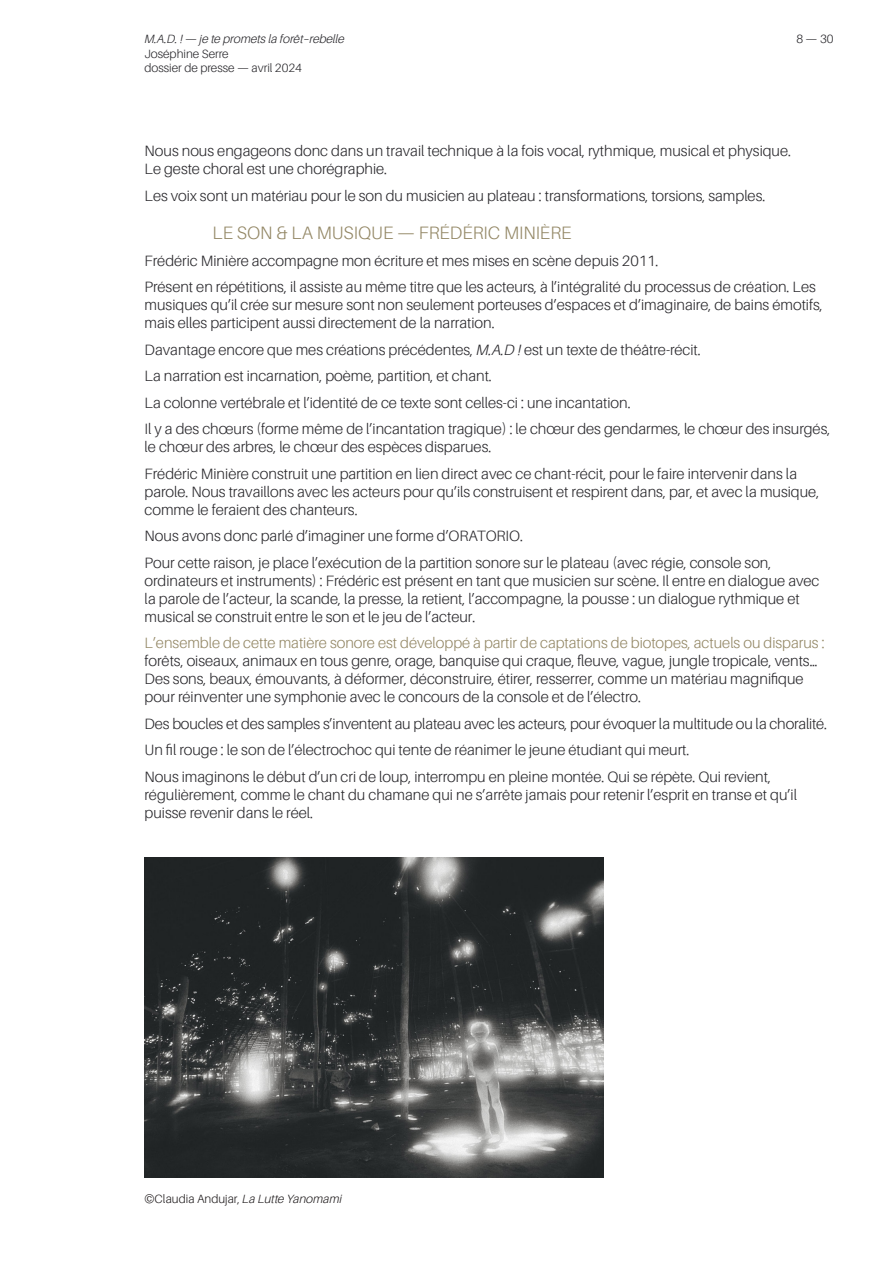
<style>
.page{position:relative;width:893px;height:1263px;background:#fff}
.page>*{position:absolute;margin:0;border:0;box-sizing:border-box;transform-origin:0 0}
.Sous-titres_secondaires{font:300 18px "Amiamie";color:#938765}
.texte_de_labeur{font:300 15px/18px "Amiamie";color:#28272b}
.t1{font:300 12px/14.4px "Amiamie";color:#28272b}
.t2{font:300 12px "Amiamie";color:#231f20}
.s1{font-style:italic}
.s2{color:#938765}
</style>
<div class="page">
<img style="left:145px;top:857px;width:458px;height:321px">
<p class="t1" style="left:145px;top:32px;width:202px"><span class="s1">M.A.D. !</span> — <span class="s1">je te promets la forêt–rebelle<br></span>Joséphine Serre<br>dossier de presse — avril 2024</p>
<p class="t1" style="left:796px;top:32px;width:39px">8 — 30</p>
<p class="texte_de_labeur" style="left:145px;top:142px;width:648px">Nous nous engageons donc dans un travail technique à la fois vocal, rythmique, musical et physique.<br>Le geste choral est une chorégraphie.</p>
<p class="texte_de_labeur" style="left:145px;top:187px;width:622px">Les voix sont un matériau pour le son du musicien au plateau : transformations, torsions, samples.</p>
<p class="Sous-titres_secondaires" style="left:213px;top:221px;width:360px">LE SON &amp; LA MUSIQUE — FRÉDÉRIC MINIÈRE</p>
<p class="texte_de_labeur" style="left:145px;top:252px;width:515px">Frédéric Minière accompagne mon écriture et mes mises en scène depuis 2011.</p>
<p class="texte_de_labeur" style="left:145px;top:278px;width:680px">Présent en répétitions, il assiste au même titre que les acteurs, à l’intégralité du processus de création. Les musiques qu’il crée sur mesure sont non seulement porteuses d’espaces et d’imaginaire, de bains émotifs, mais elles participent aussi directement de la narration.</p>
<p class="texte_de_labeur" style="left:145px;top:341px;width:558px">Davantage encore que mes créations précédentes, <span class="s1">M.A.D !</span> est un texte de théâtre-récit.</p>
<p class="texte_de_labeur" style="left:145px;top:367px;width:349px">La narration est incarnation, poème, partition, et chant.</p>
<p class="texte_de_labeur" style="left:145px;top:394px;width:488px">La colonne vertébrale et l’identité de ce texte sont celles-ci : une incantation.</p>
<p class="texte_de_labeur" style="left:145px;top:420px;width:687px">Il y a des chœurs (forme même de l’incantation tragique) : le chœur des gendarmes, le chœur des insurgés, le chœur des arbres, le chœur des espèces disparues.</p>
<p class="texte_de_labeur" style="left:145px;top:465px;width:676px">Frédéric Minière construit une partition en lien direct avec ce chant-récit, pour le faire intervenir dans la parole. Nous travaillons avec les acteurs pour qu’ils construisent et respirent dans, par, et avec la musique, comme le feraient des chanteurs.</p>
<p class="texte_de_labeur" style="left:145px;top:527px;width:380px">Nous avons donc parlé d’imaginer une forme d’ORATORIO.</p>
<p class="texte_de_labeur" style="left:145px;top:554px;width:676px">Pour cette raison, je place l’exécution de la partition sonore sur le plateau (avec régie, console son, ordinateurs et instruments) : Frédéric est présent en tant que musicien sur scène. Il entre en dialogue avec la parole de l’acteur, la scande, la presse, la retient, l’accompagne, la pousse : un dialogue rythmique et musical se construit entre le son et le jeu de l’acteur.</p>
<p class="texte_de_labeur" style="left:145px;top:634px;width:682px"><span class="s2">L’ensemble de cette matière sonore est développé à partir de captations de biotopes, actuels ou disparus : </span>forêts, oiseaux, animaux en tous genre, orage, banquise qui craque, fleuve, vague, jungle tropicale, vents… Des sons, beaux, émouvants, à déformer, déconstruire, étirer, resserrer, comme un matériau magnifique pour réinventer une symphonie avec le concours de la console et de l’électro.</p>
<p class="texte_de_labeur" style="left:145px;top:715px;width:684px">Des boucles et des samples s’inventent au plateau avec les acteurs, pour évoquer la multitude ou la choralité.</p>
<p class="texte_de_labeur" style="left:145px;top:741px;width:546px">Un fil rouge : le son de l’électrochoc qui tente de réanimer le jeune étudiant qui meurt.</p>
<p class="texte_de_labeur" style="left:145px;top:768px;width:654px">Nous imaginons le début d’un cri de loup, interrompu en pleine montée. Qui se répète. Qui revient, régulièrement, comme le chant du chamane qui ne s’arrête jamais pour retenir l’esprit en transe et qu’il puisse revenir dans le réel.</p>
<p class="t2" style="left:145px;top:1191px;width:199px">©Claudia Andujar, <span class="s1">La Lutte Yanomami</span></p>
</div>
